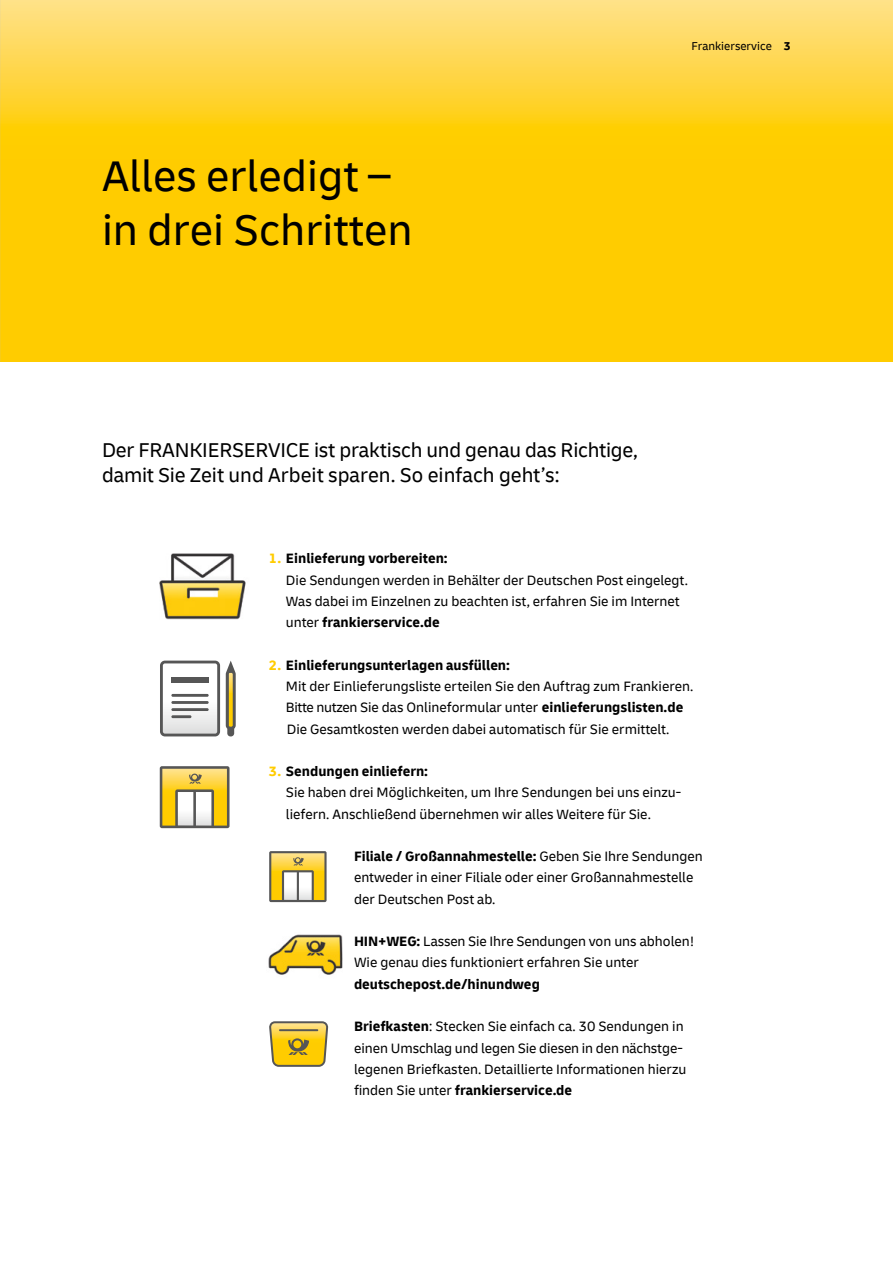
<style>
.page{position:relative;width:893px;height:1263px;background:#fff}
.page>*{position:absolute;margin:0;border:0;box-sizing:border-box;transform-origin:0 0}
.t1{font:45px/54px "Delivery";color:#000}
.t2{font:21px/25.2px "Delivery";letter-spacing:-.01em;color:#000}
.t3{font:14.25px/21.3px "Delivery";color:#000}
._05_Pagina_Kolumnent{font:12px "Delivery";color:#000}
.s1{font-weight:700}
.s2{font-weight:700;color:#fc0}
</style>
<div class="page">
<svg style="left:0;top:0;width:893px;height:361px;background:#fed01b"></svg>
<img style="left:268px;top:934px;width:75px;height:41px">
<svg style="left:269px;top:851px;width:58px;height:51px"></svg>
<svg style="left:269px;top:1021px;width:59px;height:46px;background:#dbba3c"></svg>
<hr style="left:279px;top:1029px;width:39px;height:2px;background:#565656">
<img style="left:159px;top:553px;width:87px;height:67px">
<svg style="left:160px;top:660px;width:76px;height:77px"></svg>
<hr style="left:171px;top:694px;width:38px;height:3px;background:#565656">
<hr style="left:171px;top:701px;width:38px;height:3px;background:#565656">
<hr style="left:171px;top:708px;width:38px;height:3px;background:#565656">
<hr style="left:171px;top:715px;width:20px;height:3px;background:#565656">
<div style="left:171px;top:677px;width:38px;height:6px;background:#565656"></div>
<svg style="left:160px;top:766px;width:70px;height:62px"></svg>
<p class="t1" style="left:102px;top:149px;width:312px">Alles erledigt – in drei Schritten</p>
<p class="_05_Pagina_Kolumnent" style="left:692px;top:39px;width:101px">Frankierservice <span class="s1">3</span></p>
<p class="t2" style="left:102px;top:437px;width:537px">Der FRANKIERSERVICE ist praktisch und genau das Richtige, damit Sie Zeit und Arbeit sparen. So einfach geht’s:</p>
<p class="t3" style="left:286px;top:548px;width:403px;text-indent:-17px"><span class="s2">1.</span> <span class="s1">Einlieferung vorbereiten:<br></span>Die Sendungen werden in Behälter der Deutschen Post eingelegt.<br>Was dabei im Einzelnen zu beachten ist, erfahren Sie im Internet unter <span class="s1">frankierservice.de</span></p>
<p class="t3" style="left:286px;top:654px;width:409px;text-indent:-17px"><span class="s2">2.</span> <span class="s1">Einlieferungsunterlagen ausfüllen:<br></span>Mit der Einlieferungsliste erteilen Sie den Auftrag zum Frankieren.<br>Bitte nutzen Sie das Onlineformular unter <span class="s1">einlieferungslisten.de </span>Die Gesamtkosten werden dabei automatisch für Sie ermittelt.</p>
<p class="t3" style="left:286px;top:761px;width:397px;text-indent:-17px"><span class="s2">3.</span> <span class="s1">Sendungen einliefern:<br></span>Sie haben drei Möglichkeiten, um Ihre Sendungen bei uns einzu&shy;liefern. Anschließend übernehmen wir alles Weitere für Sie.</p>
<p class="t3" style="left:354px;top:846px;width:350px"><span class="s1">Filiale / Großannahmestelle:</span> Geben Sie Ihre Sendungen entweder in einer Filiale oder einer Großannahmestelle der Deutschen Post ab.</p>
<p class="t3" style="left:354px;top:931px;width:342px"><span class="s1">HIN+WEG:</span> Lassen Sie Ihre Sendungen von uns abholen!<br>Wie genau dies funktioniert erfahren Sie unter <span class="s1">deutschepost.de/hinundweg</span></p>
<p class="t3" style="left:354px;top:1016px;width:334px"><span class="s1">Briefkasten</span>: Stecken Sie einfach ca. 30 Sendungen in einen Umschlag und legen Sie diesen in den nächstge&shy;legenen Briefkasten. Detaillierte Informationen hierzu finden Sie unter <span class="s1">frankierservice.de</span></p>
</div>
